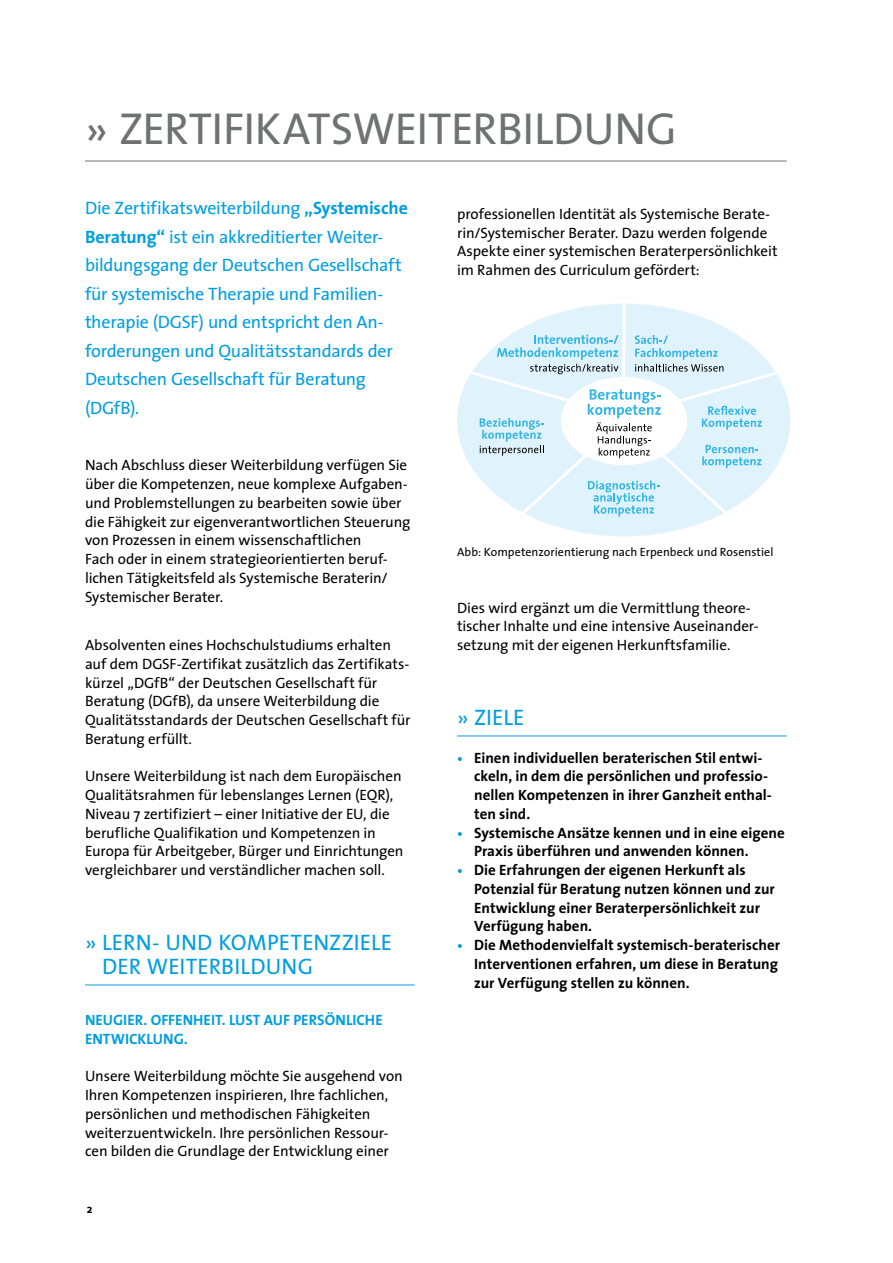
<style>
.page{position:relative;width:893px;height:1263px;background:#fff}
.page>*{position:absolute;margin:0;border:0;box-sizing:border-box;transform-origin:0 0}
.t1{font:45px "The Sans";letter-spacing:-.005em;color:#707172}
.t2{font:22.5px/24px "The Sans";letter-spacing:.01em;color:#009ee0}
.t3{font:18px/28.5px "The Sans";letter-spacing:-.015em;color:#009ee0}
.t4{font:15px/18.8px "The Sans";letter-spacing:-.005em;color:#000}
.t5{font:700 15px/18.8px "The Sans";color:#000}
.t6{font:700 15px/18.8px "The Sans";letter-spacing:.005em;color:#009ee0}
.t7{font:12px "The Sans";letter-spacing:.005em;color:#000}
.t8{font:700 12px "The Sans";color:#000}
.s1{font-weight:700}
.s2{font-size:13.5px;color:#009ee0}
</style>
<div class="page">
<hr style="left:85px;top:161px;width:702px;height:1px;background:#707172">
<hr style="left:85px;top:985px;width:330px;height:1px;background:#009ee0">
<hr style="left:457px;top:736px;width:330px;height:1px;background:#009ee0">
<div style="left:457px;top:304px;width:333px;height:232px;background:#e0f2fb;border-radius:50%"></div>
<svg style="left:464px;top:303px;width:322px;height:218px"></svg>
<svg style="left:702px;top:406px;width:60px;height:24px"></svg>
<svg style="left:702px;top:445px;width:59px;height:23px"></svg>
<svg style="left:588px;top:480px;width:72px;height:36px"></svg>
<svg style="left:588px;top:389px;width:73px;height:69px;background:#d2e3e9"></svg>
<svg style="left:497px;top:335px;width:121px;height:39px"></svg>
<svg style="left:480px;top:418px;width:64px;height:38px"></svg>
<svg style="left:635px;top:335px;width:88px;height:37px"></svg>
<h1 class="t1" style="left:85px;top:91px;width:593px">» ZERTIFIKATSWEITERBILDUNG</h1>
<p class="t3" style="left:85px;top:194px;width:324px">Die Zertifikatsweiterbildung <span class="s1">„Systemische Beratung“</span> ist ein akkreditierter Weiter&shy;bildungsgang der Deutschen Gesellschaft für systemische Therapie und Familien&shy;therapie (DGSF) und entspricht den An&shy;forderungen und Qualitätsstandards der Deutschen Gesellschaft für Beratung (DGfB).</p>
<p class="t4" style="left:85px;top:455px;width:327px">Nach Abschluss dieser Weiterbildung verfügen Sie über die Kompetenzen, neue komplexe Aufgaben&shy;und Problemstellungen zu bearbeiten sowie über die Fähigkeit zur eigenverantwortlichen Steuerung von Prozessen in einem wissenschaftlichen<br>Fach oder in einem strategieorientierten beruf&shy;lichen Tätigkeitsfeld als Systemische Beraterin/ Systemischer Berater.</p>
<p class="t4" style="left:85px;top:635px;width:327px">Absolventen eines Hochschulstudiums erhalten auf dem DGSF-Zertifikat zusätzlich das Zertifikats&shy;kürzel „DGfB“ der Deutschen Gesellschaft für Beratung (DGfB), da unsere Weiterbildung die Qualitätsstandards der Deutschen Gesellschaft für Beratung erfüllt.</p>
<p class="t4" style="left:85px;top:766px;width:320px">Unsere Weiterbildung ist nach dem Europäischen Qualitätsrahmen für lebenslanges Lernen (EQR), Niveau 7 zertifiziert – einer Initiative der EU, die berufliche Qualifikation und Kompetenzen in Europa für Arbeitgeber, Bürger und Einrichtungen vergleichbarer und verständlicher machen soll.</p>
<h2 class="t2" style="left:102px;top:930px;width:292px;text-indent:-17px">» LERN- UND KOMPETENZZIELE<br>DER WEITERBILDUNG</h2>
<p class="t6" style="left:85px;top:1010px;width:299px">NEUGIER. OFFENHEIT. LUST AUF PERSÖNLICHE<br>ENTWICKLUNG.</p>
<p class="t4" style="left:85px;top:1066px;width:319px">Unsere Weiterbildung möchte Sie ausgehend von Ihren Kompetenzen inspirieren, Ihre fachlichen, persönlichen und methodischen Fähigkeiten weiterzuentwickeln. Ihre persönlichen Ressour&shy;cen bilden die Grundlage der Entwicklung einer</p>
<p class="t8" style="left:87px;top:1198px;width:7px">2</p>
<p class="t4" style="left:457px;top:204px;width:322px">professionellen Identität als Systemische Berate&shy;rin/Systemischer Berater. Dazu werden folgende Aspekte einer systemischen Beraterpersönlichkeit im Rahmen des Curriculum gefördert:</p>
<p class="t7" style="left:457px;top:542px;width:318px">Abb: Kompetenzorientierung nach Erpenbeck und Rosenstiel</p>
<p class="t4" style="left:457px;top:598px;width:303px">Dies wird ergänzt um die Vermittlung theore&shy;tischer Inhalte und eine intensive Auseinander&shy;setzung mit der eigenen Herkunftsfamilie.</p>
<h2 class="t2" style="left:457px;top:705px;width:69px">» ZIELE</h2>
<p class="t5" style="left:474px;top:748px;width:299px;text-indent:-17px"><span class="s2">•</span> Einen individuellen beraterischen Stil entwi&shy;ckeln, in dem die persönlichen und professio&shy;nellen Kompetenzen in ihrer Ganzheit enthal&shy;ten sind.</p>
<p class="t5" style="left:474px;top:823px;width:312px;text-indent:-17px"><span class="s2">•</span> Systemische Ansätze kennen und in eine eigene<br>Praxis überführen und anwenden können.</p>
<p class="t5" style="left:474px;top:860px;width:302px;text-indent:-17px"><span class="s2">•</span> Die Erfahrungen der eigenen Herkunft als Potenzial für Beratung nutzen können und zur Entwicklung einer Beraterpersönlichkeit zur Verfügung haben.</p>
<p class="t5" style="left:474px;top:935px;width:307px;text-indent:-17px"><span class="s2">•</span> Die Methodenvielfalt systemisch-beraterischer<br>Interventionen erfahren, um diese in Beratung zur Verfügung stellen zu können.</p>
</div>
